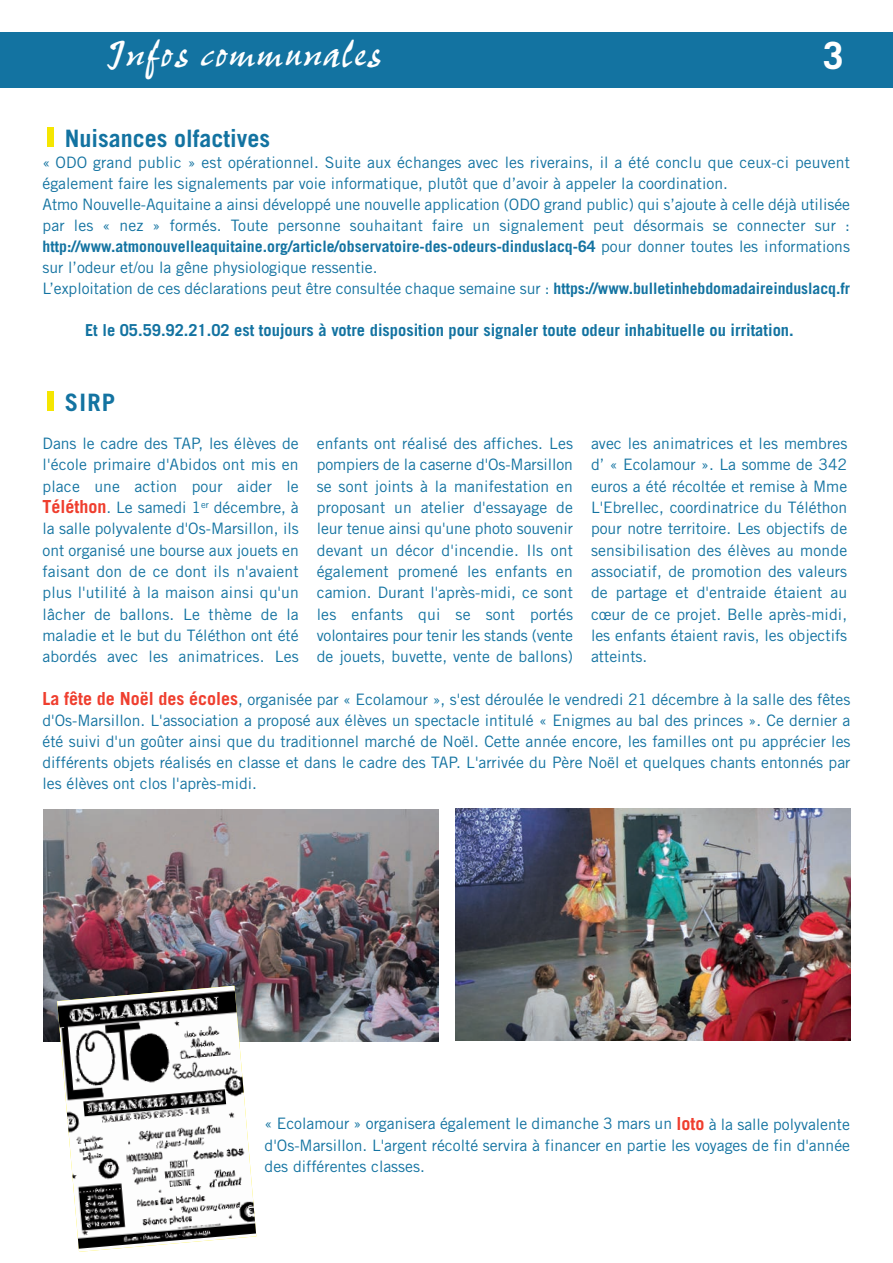
<style>
.page{position:relative;width:893px;height:1263px;background:#fff}
.page>*{position:absolute;margin:0;border:0;box-sizing:border-box;transform-origin:0 0}
.t1{font:45px "Pepita";color:#fff}
.t2{font:700 37.5px "Trade Gothic";color:#fff}
.t3{font:700 24px "Trade Gothic";color:#1373a1}
.t4{font:700 16.5px "Trade Gothic";color:#1373a1}
.t5{font:15.75px/21.3px "Trade Gothic";color:#1373a1;text-align:justify}
.s1{font-size:27px;color:#f5e601}
.s2{font-weight:700}
.s3{font-weight:700;font-size:18px;color:#ef3e2e}
</style>
<div class="page">
<div style="left:0;top:32px;width:893px;height:55px;background:#1373a1"></div>
<img style="left:44px;top:809px;width:394px;height:232px">
<img style="left:456px;top:809px;width:394px;height:232px">
<img style="left:57px;top:986px;width:199px;height:265px">
<h1 class="t1" style="left:106px;top:24px;width:277px">Infos communales</h1>
<h2 class="t2" style="left:823px;top:42px;width:22px">3</h2>
<h3 class="t3" style="left:43px;top:130px;width:229px"><span class="s1">l</span> Nuisances olfactives</h3>
<p class="t5" style="left:43px;top:153px;width:809px;text-align:left">« ODO grand public » est opérationnel. Suite aux échanges avec les riverains, il a été conclu que ceux-ci peuvent également faire les signalements par voie informatique, plutôt que d’avoir à appeler la coordination.<br>Atmo Nouvelle-Aquitaine a ainsi développé une nouvelle application (ODO grand public) qui s’ajoute à celle déjà utilisée par les « nez » formés. Toute personne souhaitant faire un signalement peut désormais se connecter sur : <span class="s2">http://www.atmonouvelleaquitaine.org/article/observatoire-des-odeurs-dinduslacq-64</span> pour donner toutes les informations sur l’odeur et/ou la gêne physiologique ressentie.<br>L’exploitation de ces déclarations peut être consultée chaque semaine sur : <span class="s2">https://www.bulletinhebdomadaireinduslacq.fr</span></p>
<p class="t4" style="left:85px;top:324px;width:710px">Et le 05.59.92.21.02 est toujours à votre disposition pour signaler toute odeur inhabituelle ou irritation.</p>
<h3 class="t3" style="left:43px;top:393px;width:74px"><span class="s1">l</span>SIRP</h3>
<p class="t5" style="left:43px;top:434px;width:258px">Dans le cadre des TAP, les élèves de l'école primaire d'Abidos ont mis en place une action pour aider le <span class="s3">Téléthon</span>. Le samedi 1<sup>er</sup> décembre, à la salle polyvalente d'Os-Marsillon, ils ont organisé une bourse aux jouets en faisant don de ce dont ils n'avaient plus l'utilité à la maison ainsi qu'un lâcher de ballons. Le thème de la maladie et le but du Téléthon ont été abordés avec les animatrices. Les</p>
<p class="t5" style="left:317px;top:434px;width:258px">enfants ont réalisé des affiches. Les pompiers de la caserne d'Os-Marsillon se sont joints à la manifestation en proposant un atelier d'essayage de leur tenue ainsi qu'une photo souvenir devant un décor d'incendie. Ils ont également promené les enfants en camion. Durant l'après-midi, ce sont les enfants qui se sont portés volontaires pour tenir les stands (vente de jouets, buvette, vente de ballons)</p>
<p class="t5" style="left:591px;top:434px;width:258px">avec les animatrices et les membres d’ « Ecolamour ». La somme de 342 euros a été récoltée et remise à Mme L'Ebrellec, coordinatrice du Téléthon pour notre territoire. Les objectifs de sensibilisation des élèves au monde associatif, de promotion des valeurs de partage et d'entraide étaient au cœur de ce projet. Belle après-midi, les enfants étaient ravis, les objectifs atteints.</p>
<p class="t5" style="left:43px;top:691px;width:809px"><span class="s3">La fête de Noël des écoles</span>, organisée par « Ecolamour », s'est déroulée le vendredi 21 décembre à la salle des fêtes d'Os-Marsillon. L'association a proposé aux élèves un spectacle intitulé « Enigmes au bal des princes ». Ce dernier a été suivi d'un goûter ainsi que du traditionnel marché de Noël. Cette année encore, les familles ont pu apprécier les différents objets réalisés en classe et dans le cadre des TAP. L'arrivée du Père Noël et quelques chants entonnés par les élèves ont clos l'après-midi.</p>
<p class="t5" style="left:265px;top:1115px;width:587px">« Ecolamour » organisera également le dimanche 3 mars un <span class="s3">loto</span> à la salle polyvalente d'Os-Marsillon. L'argent récolté servira à financer en partie les voyages de fin d'année des différentes classes.</p>
</div>
